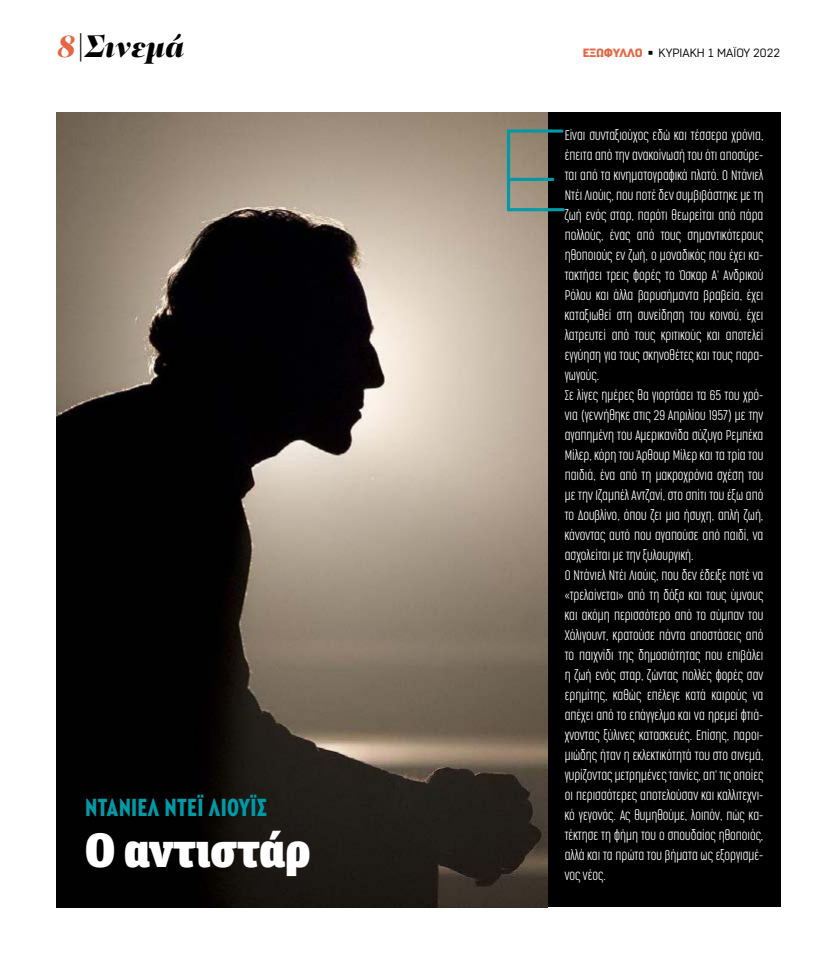
<style>
.page{position:relative;width:823px;height:964px;background:#fff}
.page>*{position:absolute;margin:0;border:0;box-sizing:border-box;transform-origin:0 0}
.t1{font:900 48px "FF Unit Slab Pro";color:#fff}
.t2{font:italic 900 32px "PF Regal Display Pro";color:#000}
.t3{font:700 24px "Varvara";letter-spacing:.01em;color:#009aa7}
.t4{font:200 13px/20px "Cocogoose Compressed";color:#fff}
.t5{font:12px "Normative Pro";color:#000}
.s1{color:#e46644}
.s2{font-weight:900;color:#e46644}
</style>
<div class="page">
<img style="left:57px;top:112px;width:490px;height:795px">
<div style="left:547px;top:112px;width:233px;height:795px;background:#000"></div>
<svg style="left:506px;top:129px;width:58px;height:82px"></svg>
<h2 class="t2" style="left:57px;top:26px;width:129px"><span class="s1">8</span>|Σινεμά</h2>
<h3 class="t3" style="left:85px;top:794px;width:183px">ΝΤΆΝΙΕΛ ΝΤΈΙ ΛΙΟΎΙΣ</h3>
<h1 class="t1" style="left:85px;top:814px;width:227px">Ο αντιστάρ</h1>
<p class="t5" style="left:582px;top:46px;width:199px"><span class="s2">ΕΞΩΦΥΛΛΟ</span> ◾ ΚΥΡΙΑΚΗ 1 ΜΑΪΟΥ 2022</p>
<p class="t4" style="left:564px;top:125px;width:200px">Είναι συνταξιούχος εδώ και τέσσερα χρόνια, έπειτα από την ανακοίνωσή του ότι αποσύρε&shy;ται από τα κινηματογραφικά πλατό. Ο Ντάνιελ Ντέι Λιούις, που ποτέ δεν συμβιβάστηκε με τη ζωή ενός σταρ, παρότι θεωρείται από πάρα πολλούς, ένας από τους σημαντικότερους ηθοποιούς εν ζωή, ο μοναδικός που έχει κα&shy;τακτήσει τρεις φορές το Όσκαρ Α' Ανδρικού Ρόλου και άλλα βαρυσήμαντα βραβεία, έχει καταξιωθεί στη συνείδηση του κοινού, έχει λατρευτεί από τους κριτικούς και αποτελεί εγγύηση για τους σκηνοθέτες και τους παρα&shy;γωγούς.<br>Σε λίγες ημέρες θα γιορτάσει τα 65 του χρό&shy;νια (γεννήθηκε στις 29 Απριλίου 1957) με την αγαπημένη του Αμερικανίδα σύζυγο Ρεμπέκα Μίλερ, κόρη του Άρθουρ Μίλερ και τα τρία του παιδιά, ένα από τη μακροχρόνια σχέση του με την Ιζαμπέλ Αντζανί, στο σπίτι του έξω από το Δουβλίνο, όπου ζει μια ήσυχη, απλή ζωή, κάνοντας αυτό που αγαπούσε από παιδί, να ασχολείται με την ξυλουργική.<br>Ο Ντάνιελ Ντέι Λιούις, που δεν έδειξε ποτέ να «τρελαίνεται» από τη δόξα και τους ύμνους και ακόμη περισσότερο από το σύμπαν του Χόλιγουντ, κρατούσε πάντα αποστάσεις από το παιχνίδι της δημοσιότητας που επιβάλει η ζωή ενός σταρ, ζώντας πολλές φορές σαν ερημίτης, καθώς επέλεγε κατά καιρούς να απέχει από το επάγγελμα και να ηρεμεί φτιά&shy;χνοντας ξύλινες κατασκευές. Επίσης, παροι&shy;μιώδης ήταν η εκλεκτικότητά του στο σινεμά, γυρίζοντας μετρημένες ταινίες, απ' τις οποίες οι περισσότερες αποτελούσαν και καλλιτεχνι&shy;κό γεγονός. Ας θυμηθούμε, λοιπόν, πώς κα&shy;τέκτησε τη φήμη του ο σπουδαίος ηθοποιός, αλλά και τα πρώτα του βήματα ως εξοργισμέ&shy;νος νέος.</p>
</div>
